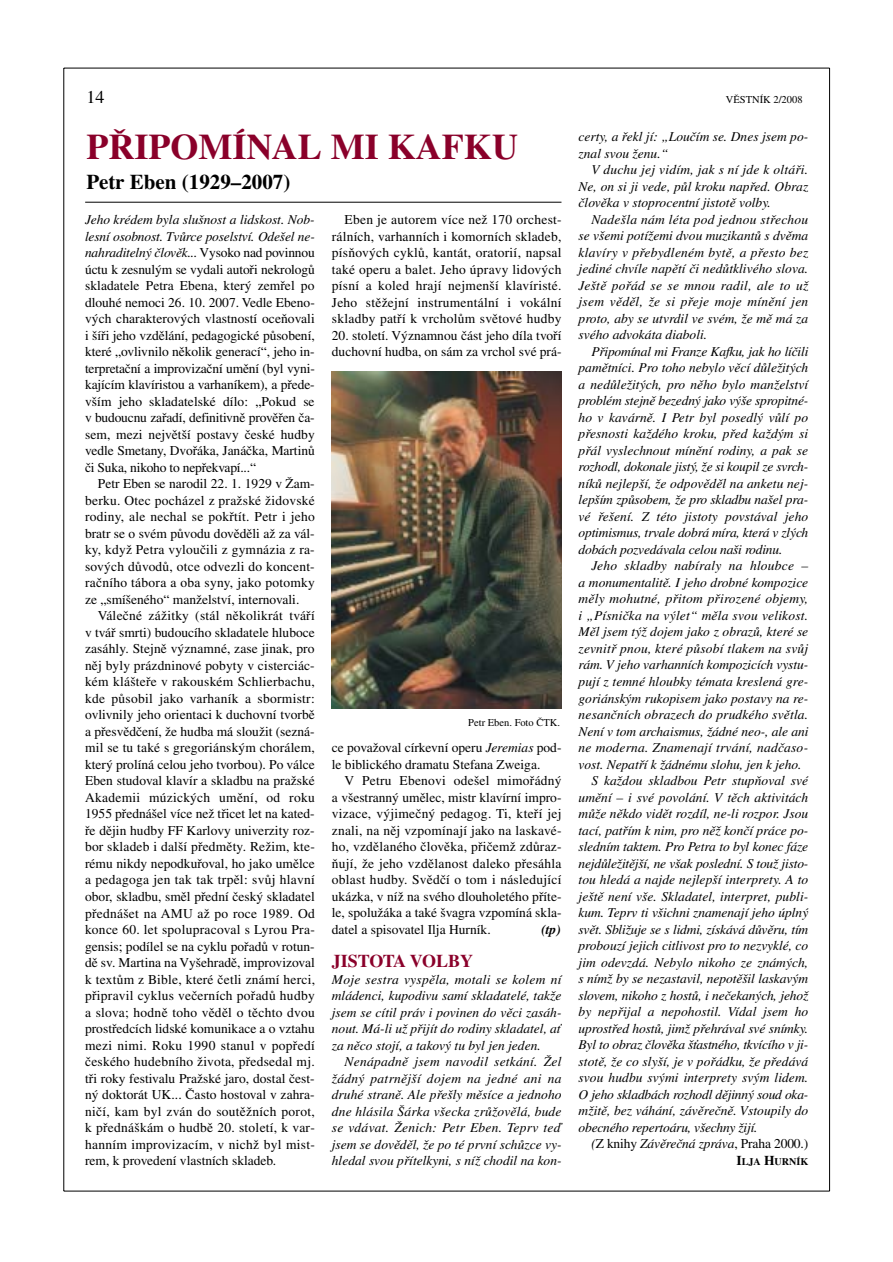
<style>
.page{position:relative;width:893px;height:1262px;background:#fff}
.page>*{position:absolute;margin:0;border:0;box-sizing:border-box;transform-origin:0 0}
.t1{font:700 36px "Times CE";color:#8a002a}
.t2{font:700 21px "Times CE";color:#000}
.t3{font:700 18px "Times CE";color:#8a002a}
.t4{font:18px "Times CE";color:#000}
.t5{font:13.5px/16.5px "Times CE";color:#000;text-align:justify}
.t6{font:italic 13.5px/16.5px "Times CE";color:#000;text-align:justify}
.t7{font:italic 700 13.5px "Times CE";color:#000}
.t8{font:10.5px "Times CE";color:#000}
.t9{font:700 10.2px "Times CE";color:#000}
.s1{font-style:italic}
.s2{font-size:13.5px}
</style>
<div class="page">
<hr style="left:63px;top:68px;width:1px;height:1123px;background:#000">
<hr style="left:64px;top:1190px;width:765px;height:1px;background:#000">
<hr style="left:829px;top:68px;width:1px;height:1123px;background:#000">
<hr style="left:64px;top:68px;width:765px;height:1px;background:#000">
<hr style="left:85px;top:202px;width:476px;height:1px;background:#000">
<img style="left:332px;top:371px;width:229px;height:337px">
<h3 class="t4" style="left:87px;top:91px;width:20px">14</h3>
<p class="t8" style="left:726px;top:96px;width:78px">VĚSTNÍK 2/2008</p>
<h1 class="t1" style="left:87px;top:133px;width:433px">PŘIPOMÍNAL MI KAFKU</h1>
<h2 class="t2" style="left:87px;top:174px;width:205px">Petr Eben (1929–2007)</h2>
<p class="t6" style="left:578px;top:130px;width:231px">certy, a řekl jí: „Loučím se. Dnes jsem po&shy;znal svou ženu.“</p>
<p class="t6" style="left:578px;top:163px;width:231px;text-indent:13px">V duchu jej vidím, jak s ní jde k oltáři.<br>Ne, on si ji vede, půl kroku napřed. Obraz člověka v stoprocentní jistotě volby.</p>
<p class="t6" style="left:578px;top:212px;width:231px;text-indent:13px">Nadešla nám léta pod jednou střechou se všemi potížemi dvou muzikantů s dvěma klavíry v přebydleném bytě, a přesto bez jediné chvíle napětí či nedůtklivého slova.<br>Ještě pořád se se mnou radil, ale to už jsem věděl, že si přeje moje mínění jen proto, aby se utvrdil ve svém, že mě má za svého advokáta diaboli.</p>
<p class="t6" style="left:578px;top:344px;width:231px;text-indent:13px">Připomínal mi Franze Kafku, jak ho líčili pamětníci. Pro toho nebylo věcí důležitých a nedůležitých, pro něho bylo manželství problém stejně bezedný jako výše spropitné&shy;ho v kavárně. I Petr byl posedlý vůlí po přesnosti každého kroku, před každým si přál vyslechnout mínění rodiny, a pak se rozhodl, dokonale jistý, že si koupil ze svrch&shy;níků nejlepší, že odpověděl na anketu nej&shy;lepším způsobem, že pro skladbu našel pra&shy;vé řešení. Z této jistoty povstával jeho optimismus, trvale dobrá míra, která v zlých dobách pozvedávala celou naši rodinu.</p>
<p class="t6" style="left:591px;top:559px;width:218px">Jeho skladby nabíraly na hloubce –</p>
<p class="t6" style="left:578px;top:575px;width:231px">a monumentalitě. I jeho drobné kompozice</p>
<p class="t6" style="left:578px;top:592px;width:231px">měly mohutné, přitom přirozené objemy,</p>
<p class="t6" style="left:578px;top:608px;width:231px">i „Písnička na výlet“ měla svou velikost.</p>
<p class="t6" style="left:578px;top:625px;width:231px">Měl jsem týž dojem jako z obrazů, které se</p>
<p class="t6" style="left:578px;top:641px;width:231px">zevnitř pnou, které působí tlakem na svůj</p>
<p class="t6" style="left:578px;top:658px;width:231px">rám. V jeho varhanních kompozicích vystu-</p>
<p class="t6" style="left:578px;top:674px;width:231px">pují z temné hloubky témata kreslená gre-</p>
<p class="t6" style="left:578px;top:691px;width:231px">goriánským rukopisem jako postavy na re-</p>
<p class="t6" style="left:578px;top:707px;width:231px">nesančních obrazech do prudkého světla.</p>
<p class="t6" style="left:578px;top:724px;width:231px">Není v tom archaismus, žádné neo-, ale ani</p>
<p class="t6" style="left:578px;top:740px;width:231px">ne moderna. Znamenají trvání, nadčaso-</p>
<p class="t6" style="left:578px;top:757px;width:224px">vost. Nepatří k žádnému slohu, jen k jeho.</p>
<p class="t6" style="left:591px;top:773px;width:218px">S každou skladbou Petr stupňoval své</p>
<p class="t6" style="left:578px;top:790px;width:231px">umění – i své povolání. V těch aktivitách</p>
<p class="t6" style="left:578px;top:806px;width:231px">může někdo vidět rozdíl, ne-li rozpor. Jsou</p>
<p class="t6" style="left:578px;top:823px;width:231px">tací, patřím k nim, pro něž končí práce po-</p>
<p class="t6" style="left:578px;top:839px;width:231px">sledním taktem. Pro Petra to byl konec fáze</p>
<p class="t6" style="left:578px;top:856px;width:231px">nejdůležitější, ne však poslední. S touž jisto-</p>
<p class="t6" style="left:578px;top:872px;width:231px">tou hledá a najde nejlepší interprety. A to</p>
<p class="t6" style="left:578px;top:889px;width:231px">ještě není vše. Skladatel, interpret, publi-</p>
<p class="t6" style="left:578px;top:905px;width:231px">kum. Teprv ti všichni znamenají jeho úplný</p>
<p class="t6" style="left:578px;top:922px;width:231px">svět. Sbližuje se s lidmi, získává důvěru, tím</p>
<p class="t6" style="left:578px;top:938px;width:231px">probouzí jejich citlivost pro to nezvyklé, co</p>
<p class="t6" style="left:578px;top:955px;width:231px">jim odevzdá. Nebylo nikoho ze známých,</p>
<p class="t6" style="left:578px;top:971px;width:231px">s nímž by se nezastavil, nepotěšil laskavým</p>
<p class="t6" style="left:578px;top:988px;width:231px">slovem, nikoho z hostů, i nečekaných, jehož</p>
<p class="t6" style="left:578px;top:1004px;width:231px">by nepřijal a nepohostil. Vídal jsem ho</p>
<p class="t6" style="left:578px;top:1021px;width:231px">uprostřed hostů, jimž přehrával své snímky.</p>
<p class="t6" style="left:578px;top:1037px;width:231px">Byl to obraz člověka šťastného, tkvícího v ji-</p>
<p class="t6" style="left:578px;top:1054px;width:231px">stotě, že co slyší, je v pořádku, že předává</p>
<p class="t6" style="left:578px;top:1070px;width:231px">svou hudbu svými interprety svým lidem.</p>
<p class="t6" style="left:578px;top:1087px;width:231px">O jeho skladbách rozhodl dějinný soud oka-</p>
<p class="t6" style="left:578px;top:1103px;width:231px">mžitě, bez váhání, závěrečně. Vstoupily do</p>
<p class="t6" style="left:578px;top:1120px;width:180px">obecného repertoáru, všechny žijí.</p>
<p class="t5" style="left:591px;top:1136px;width:218px"><span class="s1">(</span>Z knihy <span class="s1">Závěrečná zpráva</span>, Praha 2000.)</p>
<p class="t9" style="left:736px;top:1157px;width:73px"><span class="s2">I</span>LJA <span class="s2">H</span>URNÍK</p>
<p class="t5" style="left:332px;top:213px;width:231px;text-indent:13px">Eben je autorem více než 170 orchest&shy;rálních, varhanních i komorních skladeb, písňových cyklů, kantát, oratorií, napsal také operu a balet. Jeho úpravy lidových písní a koled hrají nejmenší klavíristé.<br>Jeho stěžejní instrumentální i vokální skladby patří k vrcholům světové hudby</p>
<p class="t5" style="left:332px;top:328px;width:231px">20. století. Významnou část jeho díla tvoří duchovní hudba, on sám za vrchol své prá-</p>
<p class="t5" style="left:85px;top:213px;width:231px"><span class="s1">Jeho krédem byla slušnost a lidskost. Nob&shy;lesní osobnost. Tvůrce poselství. Odešel ne&shy;nahraditelný člověk...</span> Vysoko nad povinnou úctu k zesnulým se vydali autoři nekrologů skladatele Petra Ebena, který zemřel po dlouhé nemoci 26. 10. 2007. Vedle Ebeno&shy;vých charakterových vlastností oceňovali i šíři jeho vzdělání, pedagogické působení, které „ovlivnilo několik generací“, jeho in&shy;terpretační a improvizační umění (byl vyni&shy;kajícím klavíristou a varhaníkem), a přede&shy;vším jeho skladatelské dílo: „Pokud se v budoucnu zařadí, definitivně prověřen ča&shy;sem, mezi největší postavy české hudby vedle Smetany, Dvořáka, Janáčka, Martinů či Suka, nikoho to nepřekvapí...“</p>
<p class="t5" style="left:85px;top:477px;width:231px;text-indent:13px">Petr Eben se narodil 22. 1. 1929 v Žam&shy;berku. Otec pocházel z pražské židovské rodiny, ale nechal se pokřtít. Petr i jeho bratr se o svém původu dověděli až za vál&shy;ky, když Petra vyloučili z gymnázia z ra&shy;sových důvodů, otce odvezli do koncent&shy;račního tábora a oba syny, jako potomky ze „smíšeného“ manželství, internovali.</p>
<p class="t5" style="left:85px;top:609px;width:231px;text-indent:13px">Válečné zážitky (stál několikrát tváří v tvář smrti) budoucího skladatele hluboce zasáhly. Stejně významné, zase jinak, pro něj byly prázdninové pobyty v cisterciác&shy;kém klášteře v rakouském Schlierbachu, kde působil jako varhaník a sbormistr: ovlivnily jeho orientaci k duchovní tvorbě a přesvědčení, že hudba má sloužit (sezná&shy;mil se tu také s gregoriánským chorálem, který prolíná celou jeho tvorbou). Po válce Eben studoval klavír a skladbu na pražské Akademii múzických umění, od roku 1955 přednášel více než třicet let na kated&shy;ře dějin hudby FF Karlovy univerzity roz&shy;bor skladeb i další předměty. Režim, kte&shy;rému nikdy nepodkuřoval, ho jako umělce a pedagoga jen tak tak trpěl: svůj hlavní obor, skladbu, směl přední český skladatel přednášet na AMU až po roce 1989. Od konce 60. let spolupracoval s Lyrou Pra&shy;gensis; podílel se na cyklu pořadů v rotun&shy;dě sv. Martina na Vyšehradě, improvizoval k textům z Bible, které četli známí herci, připravil cyklus večerních pořadů hudby a slova; hodně toho věděl o těchto dvou prostředcích lidské komunikace a o vztahu mezi nimi. Roku 1990 stanul v popředí českého hudebního života, předsedal mj. tři roky festivalu Pražské jaro, dostal čest&shy;ný doktorát UK... Často hostoval v zahra&shy;ničí, kam byl zván do soutěžních porot, k přednáškám o hudbě 20. století, k var&shy;hanním improvizacím, v nichž byl mist&shy;rem, k provedení vlastních skladeb.</p>
<p class="t8" style="left:468px;top:718px;width:93px">Petr Eben. Foto ČTK.</p>
<p class="t5" style="left:332px;top:741px;width:231px">ce považoval církevní operu <span class="s1">Jeremias</span> pod&shy;le biblického dramatu Stefana Zweiga.</p>
<p class="t5" style="left:332px;top:774px;width:231px;text-indent:13px">V Petru Ebenovi odešel mimořádný a všestranný umělec, mistr klavírní impro&shy;vizace, výjimečný pedagog. Ti, kteří jej znali, na něj vzpomínají jako na laskavé&shy;ho, vzdělaného člověka, přičemž zdůraz&shy;ňují, že jeho vzdělanost daleko přesáhla oblast hudby. Svědčí o tom i následující ukázka, v níž na svého dlouholetého příte&shy;le, spolužáka a také švagra vzpomíná skla&shy;datel a spisovatel Ilja Hurník.</p>
<p class="t7" style="left:541px;top:924px;width:21px">(tp)</p>
<h3 class="t3" style="left:332px;top:954px;width:143px">JISTOTA VOLBY</h3>
<p class="t6" style="left:332px;top:972px;width:231px">Moje sestra vyspěla, motali se kolem ní mládenci, kupodivu samí skladatelé, takže jsem se cítil práv i povinen do věci zasáh&shy;nout. Má-li už přijít do rodiny skladatel, ať za něco stojí, a takový tu byl jen jeden.</p>
<p class="t6" style="left:332px;top:1054px;width:231px;text-indent:13px">Nenápadně jsem navodil setkání. Žel žádný patrnější dojem na jedné ani na druhé straně. Ale přešly měsíce a jednoho dne hlásila Šárka všecka zrůžovělá, bude se vdávat. Ženich: Petr Eben. Teprv teď jsem se dověděl, že po té první schůzce vy&shy;hledal svou přítelkyni, s níž chodil na kon-</p>
</div>
